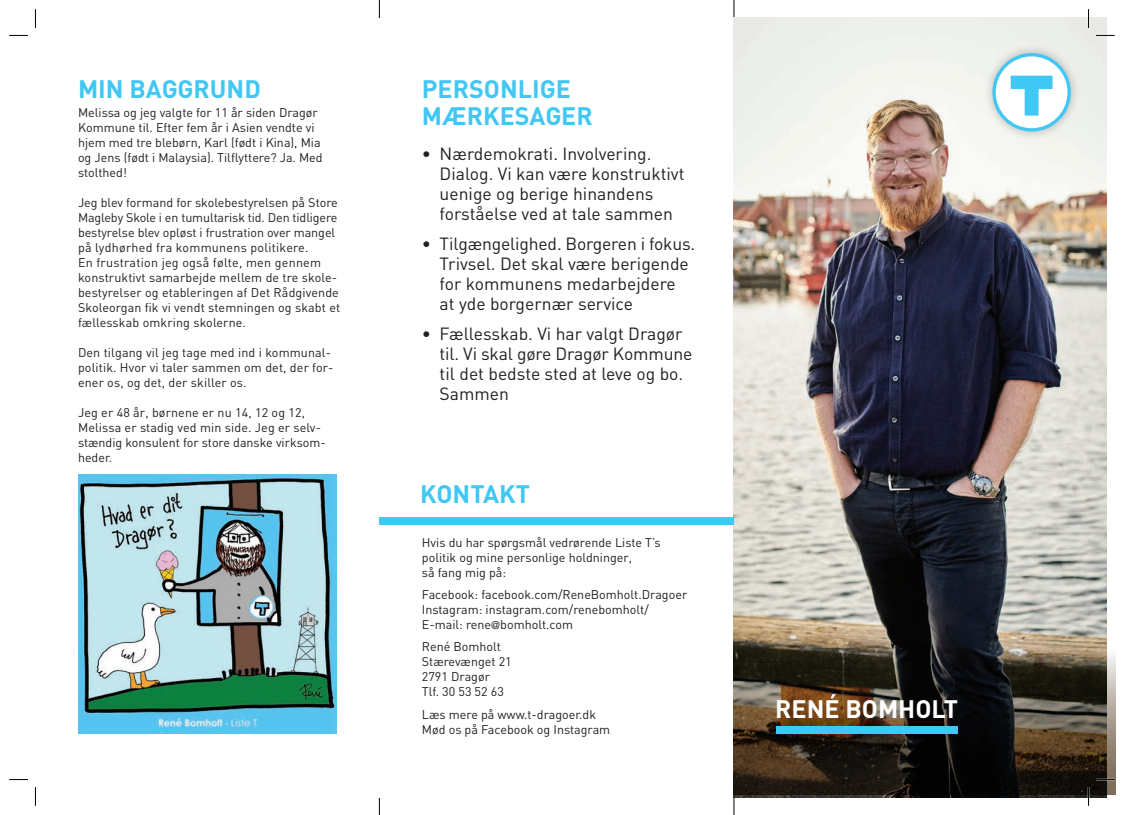
<style>
.page{position:relative;width:1124px;height:815px;background:#fff}
.page>*{position:absolute;margin:0;border:0;box-sizing:border-box;transform-origin:0 0}
.t1{font:700 25px/26.2px "DIN";color:#40c7f4}
.t2{font:700 25px "DIN";color:#fff}
.t3{font:17.5px/20px "DIN";color:#231f20}
.t4{font:12.5px/15px "DIN";color:#231f20}
.s1{font-family:"Frutiger";font-weight:300;font-size:11.25px}
</style>
<div class="page">
<hr style="left:379px;top:0;width:1px;height:815px;background:#000">
<div style="left:376px;top:18px;width:7px;height:779px;background:#fff"></div>
<hr style="left:733px;top:0;width:1px;height:815px;background:#000">
<img style="left:733px;top:18px;width:373px;height:779px">
<svg style="left:733px;top:649px;width:382px;height:145px;background:#322a1f"></svg>
<div style="left:983px;top:44px;width:97px;height:97px;background:#231f20;opacity:.3"></div>
<svg style="left:992px;top:53px;width:78px;height:78px"></svg>
<div style="left:776px;top:726px;width:182px;height:7px;background:#40c7f4"></div>
<div style="left:379px;top:517px;width:354px;height:7px;background:#40c7f4"></div>
<img style="left:78px;top:475px;width:259px;height:258px">
<svg style="left:9px;top:35px;width:19px;height:1px"></svg>
<svg style="left:1095px;top:35px;width:19px;height:1px"></svg>
<svg style="left:9px;top:779px;width:19px;height:1px"></svg>
<svg style="left:1095px;top:779px;width:19px;height:1px"></svg>
<svg style="left:35px;top:9px;width:1px;height:19px"></svg>
<svg style="left:35px;top:787px;width:1px;height:19px"></svg>
<svg style="left:1087px;top:9px;width:2px;height:19px"></svg>
<svg style="left:1087px;top:787px;width:2px;height:19px"></svg>
<h1 class="t1" style="left:78px;top:75px;width:184px">MIN BAGGRUND</h1>
<p class="t4" style="left:78px;top:105px;width:246px">Melissa og jeg valgte for 11 år siden Dragør Kommune til. Efter fem år i Asien vendte vi hjem med tre blebørn, Karl (født i Kina), Mia og Jens (født i Malaysia). Tilflyttere? Ja. Med stolthed!</p>
<p class="t4" style="left:78px;top:195px;width:264px">Jeg blev formand for skolebestyrelsen på Store Magleby Skole i en tumultarisk tid. Den tidligere bestyrelse blev opløst i frustration over mangel på lydhørhed fra kommunens politikere.<br>En frustration jeg også følte, men gennem konstruktivt samarbejde mellem de tre skole&shy;bestyrelser og etableringen af Det Rådgivende Skoleorgan fik vi vendt stemningen og skabt et fællesskab omkring skolerne.</p>
<p class="t4" style="left:78px;top:345px;width:257px">Den tilgang vil jeg tage med ind i kommunal&shy;politik. Hvor vi taler sammen om det, der for&shy;ener os, og det, der skiller os.</p>
<p class="t4" style="left:78px;top:405px;width:249px">Jeg er 48 år, børnene er nu 14, 12 og 12,<br>Melissa er stadig ved min side. Jeg er selv&shy;stændig konsulent for store danske virksom&shy;heder.</p>
<h1 class="t1" style="left:422px;top:75px;width:172px">PERSONLIGE<br>MÆRKESAGER</h1>
<h2 class="t3" style="left:439px;top:143px;width:246px;text-indent:-18px">• Nærdemokrati. Involvering.<br>Dialog. Vi kan være konstruktivt uenige og berige hinandens forståelse ved at tale sammen</h2>
<h2 class="t3" style="left:439px;top:233px;width:257px;text-indent:-18px">• Tilgængelighed. Borgeren i fokus.<br>Trivsel. Det skal være berigende for kommunens medarbejdere<br>at yde borgernær service</h2>
<h2 class="t3" style="left:439px;top:323px;width:254px;text-indent:-18px">• Fællesskab. Vi har valgt Dragør til. Vi skal gøre Dragør Kommune til det bedste sted at leve og bo.<br>Sammen</h2>
<h1 class="t1" style="left:420px;top:480px;width:111px">KONTAKT</h1>
<p class="t4" style="left:422px;top:535px;width:240px">Hvis du har spørgsmål vedrørende Liste T’s politik og mine personlige holdninger,<br>så fang mig på:</p>
<p class="t4" style="left:422px;top:587px;width:267px">Facebook: facebook.com/ReneBomholt.Dragoer<br>Instagram: instagram.com/renebomholt/<br>E-mail: rene<span class="s1">@</span>bomholt.com</p>
<p class="t4" style="left:422px;top:639px;width:91px">René Bomholt<br>Stærevænget 21<br>2791 Dragør<br>Tlf. 30 53 52 63</p>
<p class="t4" style="left:422px;top:706px;width:190px">Læs mere på www.t-dragoer.dk<br>Mød os på Facebook og Instagram</p>
<h1 class="t2" style="left:775px;top:692px;width:184px">RENÉ BOMHOLT</h1>
</div>
